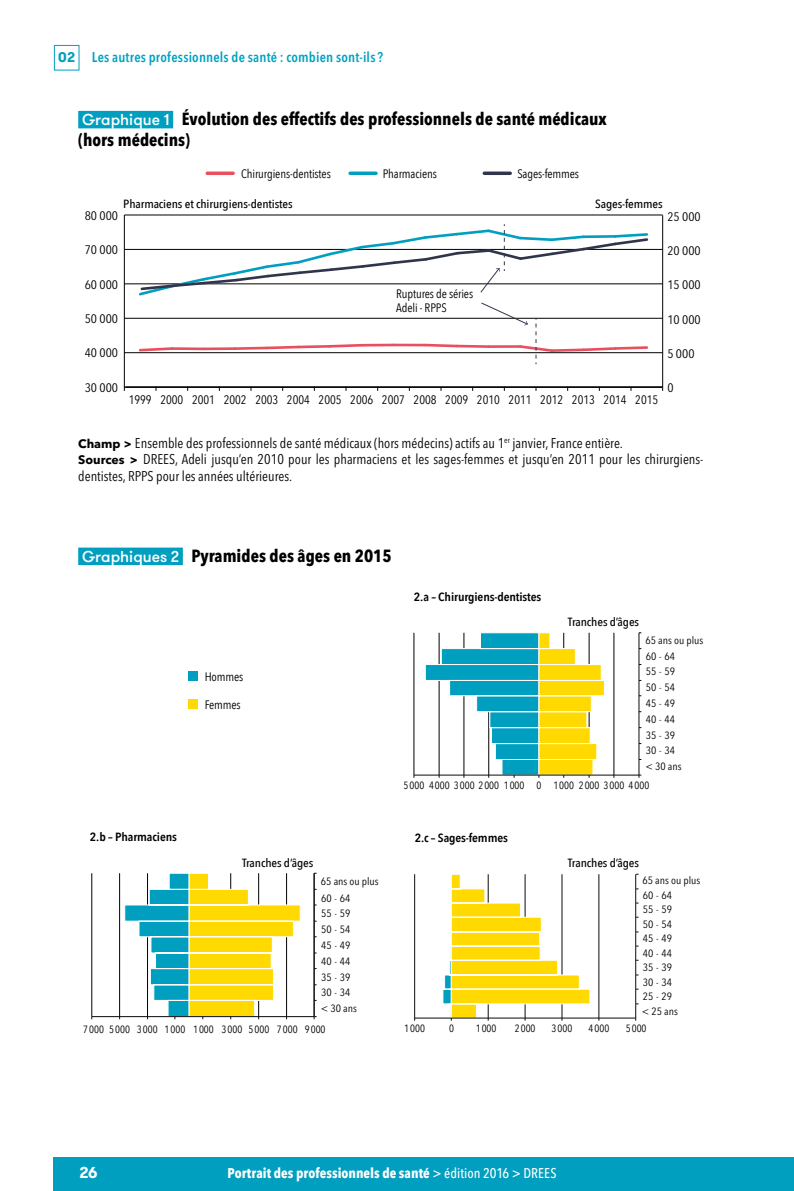
<style>
.page{position:relative;width:794px;height:1191px;background:#fff}
.page>*{position:absolute;margin:0;border:0;box-sizing:border-box;transform-origin:0 0}
.t1{font:700 condensed 17.5px/21px "Avenir Next LT Pro";color:#000}
.t2{font:700 15.75px "GT Walsheim";color:#fff}
.t3{font:condensed 14px/16.8px "Avenir Next LT Pro";color:#000}
.t4{font:700 condensed 14px "Avenir Next LT Pro";color:#fff}
.t5{font:600 condensed 14px "Avenir Next LT Pro";letter-spacing:.015em;color:#00a2c2}
.t6{font:12.25px/14.7px "Avenir Next Condensed";letter-spacing:-.01em;color:#000}
.t7{font:condensed 12.25px "Avenir Next LT Pro";color:#000;scale:1.08 1}
.t8{font:500 11.9px "Avenir Next Condensed";letter-spacing:-.01em;color:#000;scale:1.1 1}
.t9{font:600 11.9px "Avenir Next Condensed";letter-spacing:-.01em;color:#000;scale:1.1 1}
.t10{font:condensed 10.5px/14.5px "Avenir Next LT Pro";color:#000;scale:1.08 1}
.t11{font:10.5px "Avenir Next Condensed";color:#000}
.s1{font-family:"GT Walsheim Pro Trial";font-weight:700;font-stretch:normal;color:#009fc0}
.s2{font-family:"GT Walsheim";font-weight:500;font-stretch:normal;font-size:15.75px;color:#fff}
.s3{font-weight:700;font-stretch:normal;font-size:12.25px}
.s4{font-weight:500}
</style>
<div class="page">
<div style="left:54px;top:45px;width:25px;height:25px;border:1px solid #009fc0"></div>
<div style="left:54px;top:1157px;width:740px;height:34px;background:#009fc0"></div>
<div style="left:78px;top:547px;width:105px;height:18px;background:#009fc0"></div>
<hr style="left:91px;top:873px;width:1px;height:143px;background:#000">
<hr style="left:92px;top:1016px;width:222px;height:1px;background:#0b0b0c">
<svg style="left:119px;top:873px;width:182px;height:146px"></svg>
<hr style="left:314px;top:873px;width:1px;height:143px;background:#0b0b0c">
<hr style="left:613px;top:633px;width:1px;height:142px;background:#000">
<hr style="left:413px;top:633px;width:1px;height:142px;background:#000">
<hr style="left:414px;top:774px;width:225px;height:1px;background:#0b0b0c">
<svg style="left:425px;top:632px;width:180px;height:145px"></svg>
<hr style="left:638px;top:633px;width:1px;height:142px;background:#0b0b0c">
<div style="left:188px;top:671px;width:10px;height:10px;background:#009fc0"></div>
<div style="left:188px;top:699px;width:10px;height:10px;background:#ffd900"></div>
<hr style="left:598px;top:874px;width:1px;height:144px;background:#0b0b0c">
<hr style="left:414px;top:874px;width:1px;height:144px;background:#0b0b0c">
<hr style="left:635px;top:874px;width:1px;height:144px;background:#0b0b0c">
<hr style="left:414px;top:1017px;width:221px;height:1px;background:#0b0b0c">
<svg style="left:442px;top:874px;width:148px;height:146px"></svg>
<div style="left:78px;top:111px;width:95px;height:17px;background:#009fc0"></div>
<hr style="left:124px;top:215px;width:1px;height:172px;background:#000">
<hr style="left:124px;top:387px;width:538px;height:1px;background:#000">
<hr style="left:124px;top:352px;width:538px;height:1px;background:#000">
<hr style="left:124px;top:318px;width:538px;height:1px;background:#000">
<hr style="left:124px;top:283px;width:538px;height:1px;background:#000">
<hr style="left:124px;top:249px;width:538px;height:1px;background:#000">
<hr style="left:124px;top:215px;width:538px;height:1px;background:#000">
<hr style="left:662px;top:215px;width:1px;height:172px;background:#000">
<svg style="left:137px;top:224px;width:513px;height:140px"></svg>
<svg style="left:207px;top:171px;width:26px;height:4px"></svg>
<svg style="left:350px;top:171px;width:26px;height:4px"></svg>
<svg style="left:484px;top:171px;width:26px;height:4px"></svg>
<p class="t5" style="left:58px;top:49px;width:326px"><span class="s1">02</span> Les autres professionnels de santé : combien sont-ils ?</p>
<p class="t1" style="left:78px;top:108px;width:530px"><span class="s2">Graphique 1</span> Évolution des effectifs des professionnels de santé médicaux (hors médecins)</p>
<p class="t6" style="left:241px;top:165px;width:91px">Chirurgiens-dentistes</p>
<p class="t6" style="left:383px;top:165px;width:56px">Pharmaciens</p>
<p class="t6" style="left:517px;top:165px;width:63px">Sages-femmes</p>
<p class="t8" style="left:123px;top:197px;width:156px">Pharmaciens et chirurgiens-dentistes</p>
<p class="t8" style="left:595px;top:197px;width:63px">Sages-femmes</p>
<p class="t7" style="left:85px;top:208px;width:32px">80 000</p>
<p class="t7" style="left:667px;top:209px;width:32px">25 000</p>
<p class="t7" style="left:85px;top:242px;width:32px">70 000</p>
<p class="t7" style="left:667px;top:244px;width:32px">20 000</p>
<p class="t7" style="left:85px;top:277px;width:32px">60 000</p>
<p class="t7" style="left:85px;top:311px;width:32px">50 000</p>
<p class="t6" style="left:396px;top:285px;width:78px">Ruptures de séries<br>Adeli - RPPS</p>
<p class="t7" style="left:667px;top:278px;width:32px">15 000</p>
<p class="t7" style="left:667px;top:312px;width:32px">10 000</p>
<p class="t7" style="left:85px;top:346px;width:32px">40 000</p>
<p class="t7" style="left:667px;top:346px;width:27px">5 000</p>
<p class="t7" style="left:85px;top:380px;width:32px">30 000</p>
<p class="t7" style="left:667px;top:380px;width:7px">0</p>
<p class="t6" style="left:129px;top:392px;width:531px">1999 2000 2001 2002 2003 2004 2005 2006 2007 2008 2009 2010 2011 2012 2013 2014 2015</p>
<p class="t3" style="left:78px;top:434px;width:626px"><span class="s3">Champ &gt;</span> Ensemble des professionnels de santé médicaux (hors médecins) actifs au 1<sup>er</sup> janvier, France entière.<br><span class="s3">Sources &gt;</span> DREES, Adeli jusqu’en 2010 pour les pharmaciens et les sages-femmes et jusqu’en 2011 pour les chirurgiens&shy;dentistes, RPPS pour les années ultérieures.</p>
<p class="t1" style="left:82px;top:545px;width:311px"><span class="s2">Graphiques 2</span> Pyramides des âges en 2015</p>
<p class="t6" style="left:205px;top:668px;width:40px">Hommes</p>
<p class="t6" style="left:205px;top:696px;width:38px">Femmes</p>
<p class="t9" style="left:414px;top:586px;width:117px">2.a – Chirurgiens-dentistes</p>
<p class="t8" style="left:568px;top:614px;width:66px">Tranches d’âges</p>
<p class="t10" style="left:645px;top:632px;width:55px">65 ans ou plus</p>
<p class="t10" style="left:646px;top:648px;width:29px">60 - 64</p>
<p class="t10" style="left:646px;top:664px;width:29px">55 - 59</p>
<p class="t10" style="left:646px;top:680px;width:29px">50 - 54</p>
<p class="t10" style="left:646px;top:696px;width:29px">45 - 49</p>
<p class="t10" style="left:646px;top:712px;width:29px">40 - 44</p>
<p class="t10" style="left:646px;top:727px;width:29px">35 - 39</p>
<p class="t10" style="left:646px;top:743px;width:29px">30 - 34</p>
<p class="t10" style="left:645px;top:759px;width:35px">&lt; 30 ans</p>
<p class="t11" style="left:403px;top:776px;width:247px">5000 4000 3000 2000 1000 0 1000 2000 3000 4000</p>
<p class="t9" style="left:90px;top:826px;width:81px">2.b – Pharmaciens</p>
<p class="t9" style="left:415px;top:827px;width:86px">2.c – Sages-femmes</p>
<p class="t8" style="left:242px;top:856px;width:66px">Tranches d’âges</p>
<p class="t8" style="left:568px;top:856px;width:66px">Tranches d’âges</p>
<p class="t10" style="left:321px;top:874px;width:55px">65 ans ou plus</p>
<p class="t10" style="left:642px;top:873px;width:55px">65 ans ou plus</p>
<p class="t10" style="left:321px;top:890px;width:29px">60 - 64</p>
<p class="t10" style="left:643px;top:888px;width:29px">60 - 64</p>
<p class="t10" style="left:321px;top:906px;width:29px">55 - 59</p>
<p class="t10" style="left:643px;top:902px;width:29px">55 - 59</p>
<p class="t10" style="left:321px;top:922px;width:29px">50 - 54</p>
<p class="t10" style="left:321px;top:938px;width:29px">45 - 49</p>
<p class="t10" style="left:321px;top:953px;width:29px">40 - 44</p>
<p class="t10" style="left:321px;top:969px;width:29px">35 - 39</p>
<p class="t10" style="left:321px;top:985px;width:29px">30 - 34</p>
<p class="t10" style="left:643px;top:917px;width:29px">50 - 54</p>
<p class="t10" style="left:643px;top:931px;width:29px">45 - 49</p>
<p class="t10" style="left:643px;top:945px;width:29px">40 - 44</p>
<p class="t10" style="left:643px;top:960px;width:29px">35 - 39</p>
<p class="t10" style="left:643px;top:974px;width:29px">30 - 34<br>25 - 29</p>
<p class="t10" style="left:321px;top:1001px;width:35px">&lt; 30 ans</p>
<p class="t10" style="left:642px;top:1003px;width:35px">&lt; 25 ans</p>
<p class="t11" style="left:83px;top:1020px;width:244px">7000 5000 3000 1000 1000 3000 5000 7000 9000</p>
<p class="t11" style="left:404px;top:1019px;width:22px">1000</p>
<p class="t11" style="left:449px;top:1019px;width:6px">0</p>
<p class="t11" style="left:476px;top:1019px;width:22px">1000</p>
<p class="t11" style="left:515px;top:1019px;width:22px">2000</p>
<p class="t11" style="left:551px;top:1019px;width:22px">3000</p>
<p class="t11" style="left:588px;top:1019px;width:22px">4000</p>
<p class="t11" style="left:626px;top:1019px;width:22px">5000</p>
<p class="t2" style="left:79px;top:1162px;width:20px">26</p>
<p class="t4" style="left:227px;top:1165px;width:330px">Portrait des professionnels de santé <span class="s4">&gt; édition 2016 &gt; DREES</span></p>
</div>
